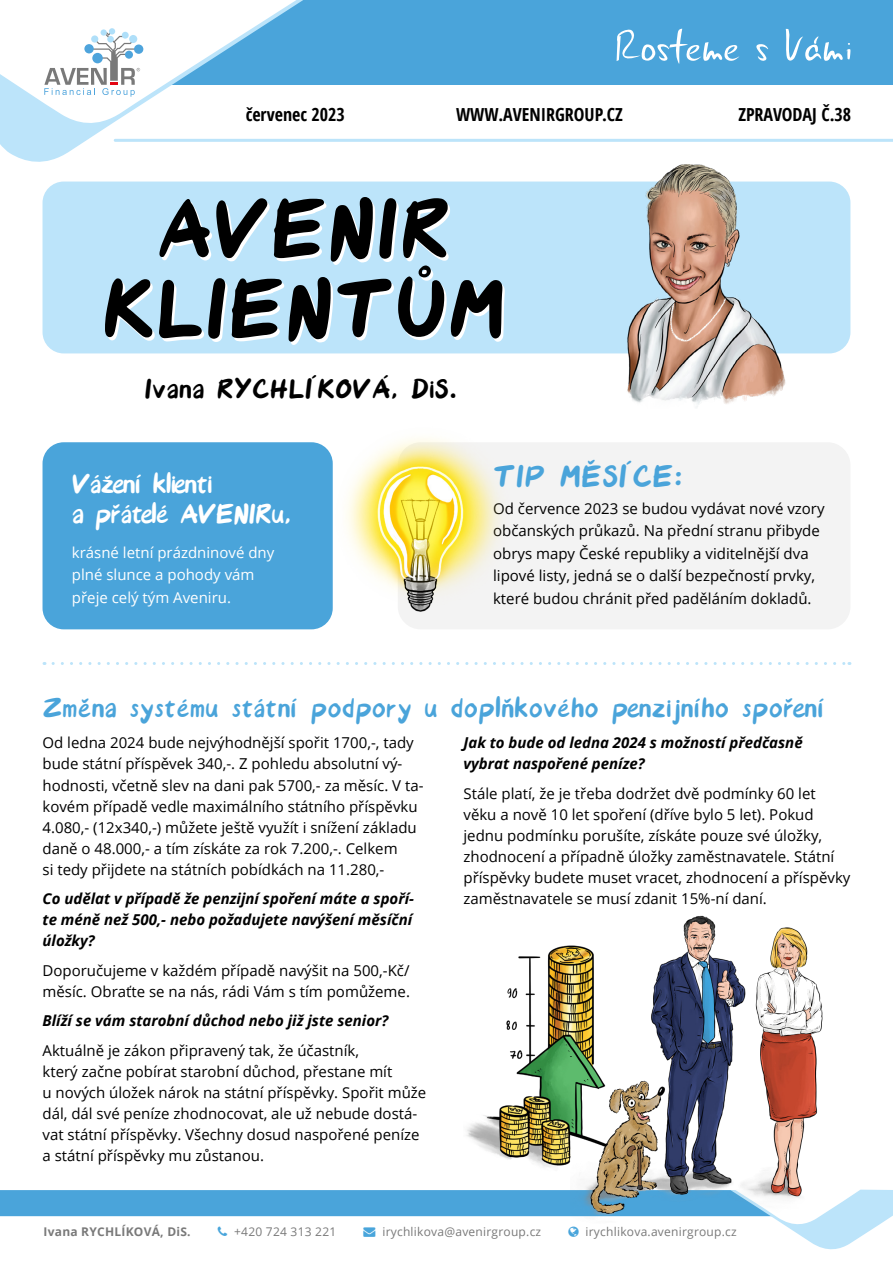
<style>
.page{position:relative;width:893px;height:1263px;background:#fff}
.page>*{position:absolute;margin:0;border:0;box-sizing:border-box;transform-origin:0 0}
.t1{font:108.6px/79.9px "Avenir Font";color:#000;text-align:center}
.t2{font:40.35px "Avenir Font";color:#4aa4da}
.t3{font:36px "Avenir Font";color:#4aa4da}
.t4{font:36px "Avenir Font";letter-spacing:-.03em;color:#fff}
.t5{font:36px "Avenir Font";color:#000}
.t6{font:700 condensed 18px "Open Sans";color:#000}
.t7{font:15px/21px "Open Sans";color:#000}
.t8{font:italic 700 15px/21px "Open Sans";color:#000;text-align:justify}
.t9{font:15px/22.5px "Open Sans";color:#fff}
.t10{font:12px "Open Sans";letter-spacing:.02em;color:#797979}
.t11{font:700 12px "Open Sans";letter-spacing:.02em;color:#797979}
.s1{color:#49a5db}
</style>
<div class="page">
<div style="left:22px;top:0;width:871px;height:85px;background:#4aa4da"></div>
<svg style="left:0;top:0;width:328px;height:162px"></svg>
<svg style="left:617px;top:29px;width:123px;height:35px"></svg>
<svg style="left:756px;top:44px;width:12px;height:17px"></svg>
<svg style="left:786px;top:29px;width:64px;height:32px"></svg>
<svg style="left:0;top:0;width:302px;height:129px"></svg>
<hr style="left:115px;top:139px;width:778px;height:3px;background:#bce4fa">
<div style="left:43px;top:182px;width:807px;height:171px;background:#bce4fa;border-radius:21px"></div>
<img style="left:507px;top:945px;width:63px;height:72px">
<img style="left:466px;top:1017px;width:104px;height:151px">
<div style="left:398px;top:442px;width:452px;height:187px;background:#f3f3f3;border-radius:23px"></div>
<img style="left:329px;top:438px;width:171px;height:182px">
<div style="left:43px;top:442px;width:290px;height:187px;background:#4aa4da;border-radius:21px"></div>
<svg style="left:53px;top:662px;width:797px;height:3px"></svg>
<img style="left:570px;top:915px;width:253px;height:274px">
<img style="left:572px;top:164px;width:263px;height:244px">
<svg style="left:0;top:1189px;width:893px;height:61px"></svg>
<p class="t6" style="left:246px;top:101px;width:101px">červenec 2023</p>
<p class="t6" style="left:456px;top:101px;width:168px">WWW.AVENIRGROUP.CZ</p>
<p class="t6" style="left:738px;top:101px;width:114px">ZPRAVODAJ Č.38</p>
<h1 class="t1" style="left:102px;top:192px;width:405px">AVENIR<br>KLIENTŮM</h1>
<h3 class="t5" style="left:144px;top:374px;width:314px">Ivana RYCHLÍKOVÁ, DiS.</h3>
<h3 class="t4" style="left:72px;top:469px;width:142px">Vážení klienti</h3>
<h3 class="t4" style="left:72px;top:499px;width:221px">a přátelé AVENIRu,</h3>
<p class="t9" style="left:72px;top:541px;width:204px">krásné letní prázdninové dny plné slunce a pohody vám přeje celý tým Aveniru.</p>
<h2 class="t2" style="left:493px;top:460px;width:192px">TIP MĚSÍCE:</h2>
<p class="t7" style="left:493px;top:497px;width:333px;line-height:22.5px">Od července 2023 se budou vydávat nové vzory občanských průkazů. Na přední stranu přibyde obrys mapy České republiky a viditelnější dva lipové listy, jedná se o další bezpečností prvky, které budou chránit před paděláním dokladů.</p>
<h3 class="t3" style="left:43px;top:693px;width:784px">Změna systému státní podpory u doplňkového penzijního spoření</h3>
<p class="t7" style="left:43px;top:732px;width:382px">Od ledna 2024 bude nejvýhodnější spořit 1700,-, tady bude státní příspěvek 340,-. Z pohledu absolutní vý&shy;hodnosti, včetně slev na dani pak 5700,- za měsíc. V ta&shy;kovém případě vedle maximálního státního příspěvku 4.080,- (12x340,-) můžete ještě využít i snížení základu daně o 48.000,- a tím získáte za rok 7.200,-. Celkem<br>si tedy přijdete na státních pobídkách na 11.280,-</p>
<p class="t8" style="left:43px;top:888px;width:373px">Co udělat v případě že penzijní spoření máte a spoří&shy;te méně než 500,- nebo požadujete navýšení měsíční úložky?</p>
<p class="t7" style="left:43px;top:959px;width:369px">Doporučujeme v každém případě navýšit na 500,-Kč/ měsíc. Obraťte se na nás, rádi Vám s tím pomůžeme.</p>
<p class="t8" style="left:43px;top:1010px;width:347px">Blíží se vám starobní důchod nebo již jste senior?</p>
<p class="t7" style="left:43px;top:1039px;width:385px">Aktuálně je zákon připravený tak, že účastník,<br>který začne pobírat starobní důchod, přestane mít<br>u nových úložek nárok na státní příspěvky. Spořit může dál, dál své peníze zhodnocovat, ale už nebude dostá&shy;vat státní příspěvky. Všechny dosud naspořené peníze a státní příspěvky mu zůstanou.</p>
<p class="t8" style="left:463px;top:732px;width:341px">Jak to bude od ledna 2024 s možností předčasně vybrat naspořené peníze?</p>
<p class="t7" style="left:463px;top:783px;width:388px">Stále platí, že je třeba dodržet dvě podmínky 60 let věku a nově 10 let spoření (dříve bylo 5 let). Pokud jednu podmínku porušíte, získáte pouze své úložky, zhodnocení a případně úložky zaměstnavatele. Státní příspěvky budete muset vracet, zhodnocení a příspěvky zaměstnavatele se musí zdanit 15%-ní daní.</p>
<p class="t11" style="left:44px;top:1223px;width:149px">Ivana RYCHLÍKOVÁ, DiS.</p>
<p class="t10" style="left:234px;top:1223px;width:104px">+420 724 313 221</p>
<p class="t10" style="left:363px;top:1223px;width:179px"><span class="s1">→</span> irychlikova@avenirgroup.cz</p>
<p class="t10" style="left:586px;top:1223px;width:153px">irychlikova.avenirgroup.cz</p>
</div>
